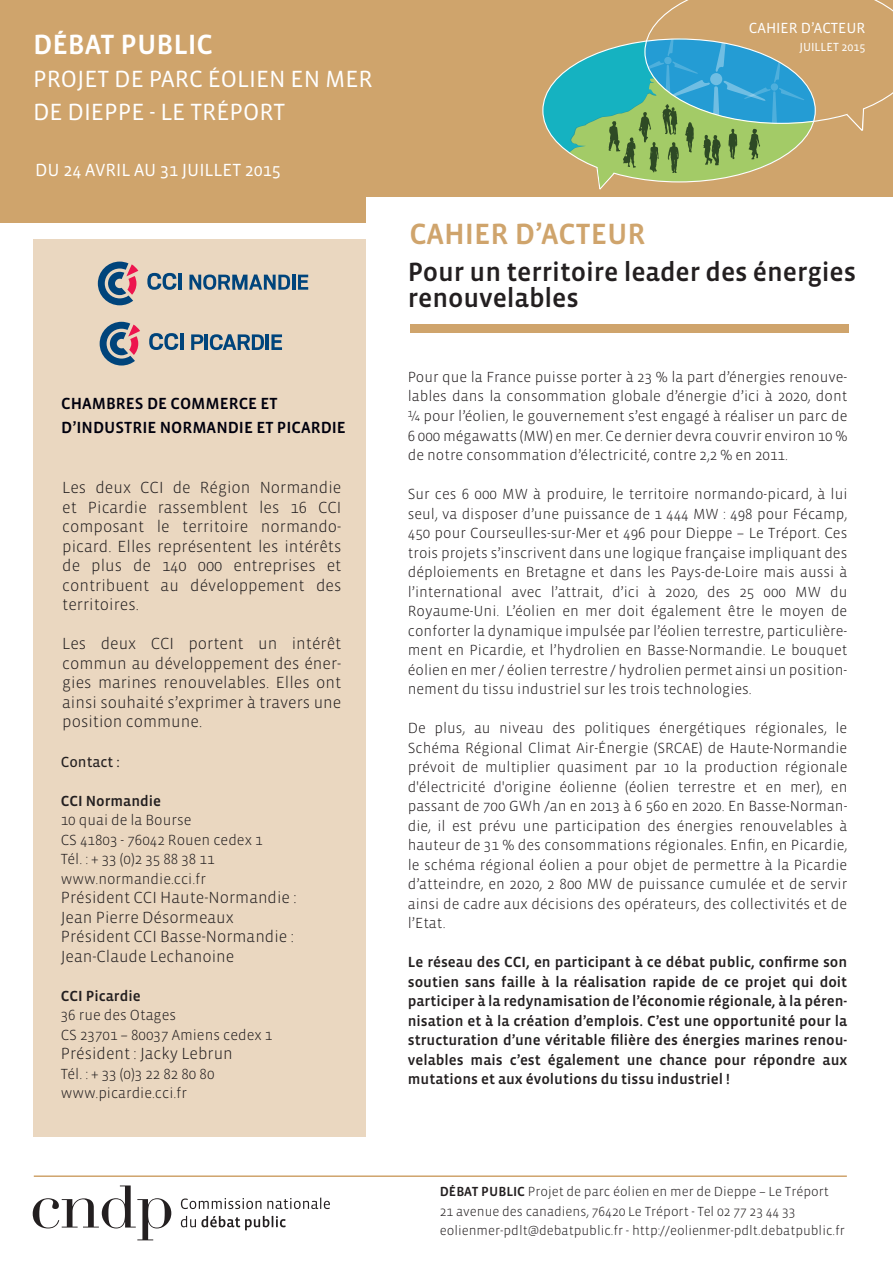
<style>
.page{position:relative;width:893px;height:1263px;background:#fff}
.page>*{position:absolute;margin:0;border:0;box-sizing:border-box;transform-origin:0 0}
.t1{font:500 30px "Vista Sans OT";color:#cfa46c}
.t2{font:500 28.5px "Vista Sans OT";color:#fff}
.t3{font:500 27px/25.5px "Vista Sans OT";letter-spacing:-.005em;color:#231f20}
.t4{font:24px/33px "Vista Sans OT";color:#fff}
.t5{font:18px "Vista Sans OT";color:#fff}
.t6{font:300 16.5px/19.5px "Vista Sans OT";color:#231f20;text-align:justify}
.t7{font:500 16.5px/24px "Vista Sans OT";color:#00000e}
.t8{font:300 15px/19.5px "Vista Sans OT";color:#231f20;text-align:justify}
.t9{font:500 15px/19.5px "Vista Sans OT";color:#231f20;text-align:justify}
.t10{font:15px "Vista Sans OT";color:#fff}
.t11{font:15px "Vista Sans OT";color:#231f20}
.t12{font:300 13.5px/19.5px "Vista Sans OT";color:#231f20}
.t13{font:12px "Vista Sans OT";color:#fff}
.s1{font-weight:500}
</style>
<div class="page">
<div style="left:0;top:0;width:893px;height:197px;background:#cfa46c"></div>
<div style="left:0;top:195px;width:366px;height:28px;background:#cfa46c"></div>
<hr style="left:34px;top:1175px;width:813px;height:2px;background:#cfa46c">
<svg style="left:181px;top:1216px;width:105px;height:14px"></svg>
<svg style="left:181px;top:1197px;width:149px;height:12px"></svg>
<svg style="left:33px;top:1185px;width:138px;height:55px"></svg>
<svg style="left:542px;top:84px;width:10px;height:53px"></svg>
<svg style="left:552px;top:0;width:341px;height:190px"></svg>
<div style="left:33px;top:239px;width:333px;height:898px;background:#ead7c0"></div>
<svg style="left:147px;top:273px;width:30px;height:17px"></svg>
<hr style="left:179px;top:273px;width:3px;height:17px;background:#00447b">
<svg style="left:189px;top:274px;width:101px;height:16px"></svg>
<hr style="left:292px;top:275px;width:3px;height:15px;background:#00447b">
<svg style="left:298px;top:275px;width:10px;height:15px"></svg>
<svg style="left:98px;top:262px;width:40px;height:43px"></svg>
<svg style="left:149px;top:333px;width:29px;height:17px"></svg>
<hr style="left:180px;top:333px;width:4px;height:17px;background:#00447b">
<svg style="left:100px;top:322px;width:40px;height:43px"></svg>
<svg style="left:191px;top:334px;width:12px;height:16px"></svg>
<hr style="left:205px;top:334px;width:3px;height:16px;background:#00447b">
<svg style="left:210px;top:334px;width:54px;height:16px"></svg>
<hr style="left:266px;top:334px;width:3px;height:16px;background:#00447b">
<svg style="left:271px;top:334px;width:11px;height:16px"></svg>
<div style="left:410px;top:324px;width:438px;height:9px;background:#cfa46c"></div>
<h2 class="t2" style="left:33px;top:30px;width:181px">DÉBAT PUBLIC</h2>
<h3 class="t4" style="left:33px;top:63px;width:341px">PROJET DE PARC ÉOLIEN EN MER<br>DE DIEPPE - LE TRÉPORT</h3>
<p class="t5" style="left:35px;top:160px;width:247px">DU 24 AVRIL AU 31 JUILLET 2015</p>
<p class="t7" style="left:61px;top:391px;width:286px">CHAMBRES DE COMMERCE ET<br>D’INDUSTRIE NORMANDIE ET PICARDIE</p>
<p class="t6" style="left:62px;top:478px;width:281px">Les deux CCI de Région Normandie et Picardie rassemblent les 16 CCI composant le territoire normando&shy;picard. Elles représentent les intérêts de plus de 140 000 entreprises et contribuent au développement des territoires.</p>
<p class="t6" style="left:62px;top:634px;width:281px">Les deux CCI portent un intérêt commun au développement des éner&shy;gies marines renouvelables. Elles ont ainsi souhaité s’exprimer à travers une position commune.</p>
<p class="t11" style="left:61px;top:754px;width:61px">Contact :</p>
<p class="t9" style="left:61px;top:791px;width:102px">CCI Normandie</p>
<p class="t8" style="left:61px;top:810px;width:203px;text-align:left">10 quai de la Bourse<br>CS 41803 - 76042 Rouen cedex 1<br>Tél. : + 33 (0)2 35 88 38 11 www.normandie.cci.fr</p>
<p class="t6" style="left:61px;top:888px;width:237px;text-align:left">Président CCI Haute-Normandie :<br>Jean Pierre Désormeaux<br>Président CCI Basse-Normandie :<br>Jean-Claude Lechanoine</p>
<p class="t9" style="left:61px;top:986px;width:81px">CCI Picardie</p>
<p class="t8" style="left:61px;top:1005px;width:213px">36 rue des Otages<br>CS 23701 – 80037 Amiens cedex 1</p>
<p class="t6" style="left:61px;top:1044px;width:174px">Président : Jacky Lebrun</p>
<p class="t8" style="left:61px;top:1064px;width:155px">Tél. : + 33 (0)3 22 82 80 80 www.picardie.cci.fr</p>
<h1 class="t1" style="left:409px;top:219px;width:238px">CAHIER D’ACTEUR</h1>
<p class="t10" style="left:749px;top:20px;width:118px">CAHIER D’ACTEUR</p>
<p class="t13" style="left:799px;top:41px;width:68px">JUILLET 2015</p>
<h3 class="t3" style="left:408px;top:260px;width:450px">Pour un territoire leader des énergies renouvelables</h3>
<p class="t8" style="left:408px;top:367px;width:441px">Pour que la France puisse porter à 23 % la part d’énergies renouve&shy;lables dans la consommation globale d’énergie d’ici à 2020, dont ¼ pour l’éolien, le gouvernement s’est engagé à réaliser un parc de 6 000 mégawatts (MW) en mer. Ce dernier devra couvrir environ 10 % de notre consommation d’électricité, contre 2,2 % en 2011.</p>
<p class="t8" style="left:408px;top:484px;width:441px">Sur ces 6 000 MW à produire, le territoire normando-picard, à lui seul, va disposer d’une puissance de 1 444 MW : 498 pour Fécamp, 450 pour Courseulles-sur-Mer et 496 pour Dieppe – Le Tréport. Ces trois projets s’inscrivent dans une logique française impliquant des déploiements en Bretagne et dans les Pays-de-Loire mais aussi à l’international avec l’attrait, d’ici à 2020, des 25 000 MW du Royaume-Uni. L’éolien en mer doit également être le moyen de conforter la dynamique impulsée par l’éolien terrestre, particulière&shy;ment en Picardie, et l’hydrolien en Basse-Normandie. Le bouquet éolien en mer / éolien terrestre / hydrolien permet ainsi un position&shy;nement du tissu industriel sur les trois technologies.</p>
<p class="t8" style="left:408px;top:718px;width:441px">De plus, au niveau des politiques énergétiques régionales, le Schéma Régional Climat Air-Énergie (SRCAE) de Haute-Normandie prévoit de multiplier quasiment par 10 la production régionale d'électricité d'origine éolienne (éolien terrestre et en mer), en passant de 700 GWh /an en 2013 à 6 560 en 2020. En Basse-Norman&shy;die, il est prévu une participation des énergies renouvelables à hauteur de 31 % des consommations régionales. Enfin, en Picardie, le schéma régional éolien a pour objet de permettre à la Picardie d’atteindre, en 2020, 2 800 MW de puissance cumulée et de servir ainsi de cadre aux décisions des opérateurs, des collectivités et de l’Etat.</p>
<p class="t9" style="left:408px;top:952px;width:441px">Le réseau des CCI, en participant à ce débat public, confirme son soutien sans faille à la réalisation rapide de ce projet qui doit participer à la redynamisation de l’économie régionale, à la péren&shy;nisation et à la création d’emplois. C’est une opportunité pour la structuration d’une véritable filière des énergies marines renou&shy;velables mais c’est également une chance pour répondre aux mutations et aux évolutions du tissu industriel !</p>
<p class="t12" style="left:440px;top:1182px;width:406px"><span class="s1">DÉBAT PUBLIC</span> Projet de parc éolien en mer de Dieppe – Le Tréport<br>21 avenue des canadiens, 76420 Le Tréport - Tel 02 77 23 44 33 eolienmer-pdlt@debatpublic.fr - http://eolienmer-pdlt.debatpublic.fr</p>
</div>
